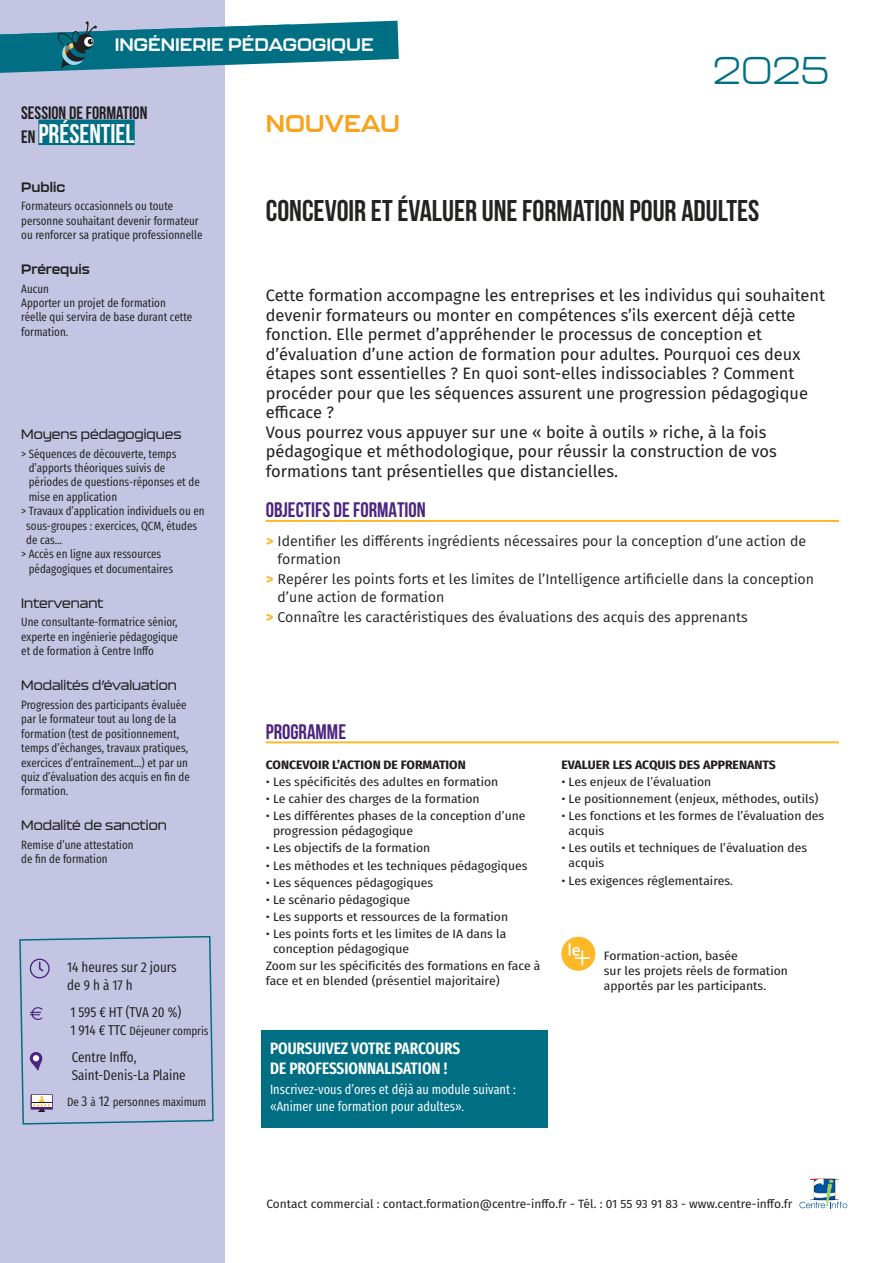
<style>
.page{position:relative;width:893px;height:1263px;background:#fff}
.page>*{position:absolute;margin:0;border:0;box-sizing:border-box;transform-origin:0 0}
.titre_haut_de_page_2{font:300 38.4px "Kallisto";color:#006f84}
.Titre_session{font:30px "Bebas Neue";color:#232322}
.Titre_formation{font:27px "Bebas Neue";color:#fff}
.t1{font:700 26.4px "Kallisto";color:#fff}
.t2{font:700 24px "Kallisto";color:#f9a21c}
.Programme{font:700 21px "Bebas Neue";color:#4b2480}
.t3{font:700 18px "Kallisto";color:#fff}
.Titre_formation-2{font:18px "Bebas Neue";color:#231f20}
.Chapo_formation{font:16.5px/19.5px "Fira Sans";color:#231f20}
.texte_formation_colonne{font:600 16.5px/19.8px "Fira Sans Compressed";color:#fff}
.Objectif_formation{font:14.25px/18px "Fira Sans";color:#231f20}
.texte_modalités{font:14.25px/18px "Fira Sans Compressed";color:#231f20}
.texte_modalité_dates{font:14.25px/18px "Fira Sans Compressed";color:#231f20}
.texte_formation_colonne-2{font:13.5px/16.2px "Fira Sans Compressed";color:#fff}
.Titre_colonne{font:500 13.5px "Kallisto";color:#231f20}
.Titre_colonne-2{font:700 13.5px "Kallisto";color:#231f20}
.Texte{font:12.15px/15px "Fira Sans Condensed";color:#231f20;scale:1.11 1}
.Texte-2{font:700 12.15px "Fira Sans Condensed";color:#231f20;scale:1.11 1}
.texte_formation_colonne-3{font:12px/14.4px "Fira Sans Compressed";color:#231f20}
.Texte_session{font:12px "Fira Sans";color:#231f20}
.texte_modalités-2{font:12px "Fira Sans Compressed";color:#231f20}
.Titre_colonne-3{font:12px/14.4px "Fira Sans Compressed";color:#231f20}
.s1{font-size:18px;color:#231f20}
.s2{font-size:14.25px}
.s3{font-weight:800;color:#fcb825}
</style>
<div class="page">
<div style="left:0;top:0;width:225px;height:1263px;background:#c3c5e2"></div>
<hr style="left:266px;top:520px;width:573px;height:1px;background:#fcb825">
<hr style="left:266px;top:521px;width:573px;height:1px;background:#fcb825">
<hr style="left:266px;top:742px;width:573px;height:1px;background:#fcb825">
<hr style="left:266px;top:743px;width:573px;height:1px;background:#fcb825">
<svg style="left:799px;top:1179px;width:48px;height:29px"></svg>
<svg style="left:19px;top:935px;width:195px;height:190px"></svg>
<div style="left:38px;top:120px;width:97px;height:25px;background:#006f84"></div>
<svg style="left:0;top:21px;width:399px;height:52px"></svg>
<div style="left:561px;top:937px;width:34px;height:34px;background:#fcb825;border-radius:50%"></div>
<svg style="left:569px;top:943px;width:21px;height:22px"></svg>
<div style="left:262px;top:1030px;width:286px;height:98px;background:#006f84"></div>
<p class="t1" style="left:113px;top:29px;width:126px">QUALITÉ</p>
<p class="t1" style="left:101px;top:31px;width:162px">INGÉNIERIE</p>
<p class="t3" style="left:115px;top:33px;width:261px">INGÉNIERIE PÉDAGOGIQUE</p>
<p class="Titre_formation-2" style="left:21px;top:103px;width:128px">SESSION DE FORMATION</p>
<p class="Titre_formation" style="left:21px;top:119px;width:115px"><span class="s1">EN</span> PRÉSENTIEL</p>
<p class="t2" style="left:266px;top:109px;width:136px">NOUVEAU</p>
<p class="titre_haut_de_page_2" style="left:713px;top:48px;width:118px">2025</p>
<p class="Titre_colonne-2" style="left:21px;top:179px;width:46px">Public</p>
<p class="texte_formation_colonne-3" style="left:21px;top:198px;width:183px">Formateurs occasionnels ou toute personne souhaitant devenir formateur ou renforcer sa pratique professionnelle</p>
<p class="Titre_colonne-2" style="left:21px;top:261px;width:70px">Prérequis</p>
<p class="texte_formation_colonne-3" style="left:21px;top:281px;width:29px">Aucun</p>
<p class="texte_formation_colonne-3" style="left:21px;top:295px;width:173px">Apporter un projet de formation réelle qui servira de base durant cette formation.</p>
<p class="Titre_colonne" style="left:21px;top:426px;width:162px">Moyens pédagogiques</p>
<p class="texte_formation_colonne-3" style="left:29px;top:446px;width:172px;text-indent:-8px">&gt; Séquences de découverte, temps d’apports théoriques suivis de périodes de questions-réponses et de mise en application</p>
<p class="texte_formation_colonne-3" style="left:26px;top:503px;width:180px;text-indent:-5px">&gt; Travaux d’application individuels ou en sous-groupes : exercices, QCM, études de cas…</p>
<p class="texte_formation_colonne-3" style="left:29px;top:547px;width:146px;text-indent:-8px">&gt; Accès en ligne aux ressources pédagogiques et documentaires</p>
<p class="Titre_colonne" style="left:21px;top:595px;width:84px">Intervenant</p>
<p class="texte_formation_colonne-3" style="left:21px;top:615px;width:158px;text-align:justify">Une consultante-formatrice sénior, experte en ingénierie pédagogique et de formation à Centre Inffo</p>
<p class="Titre_colonne" style="left:21px;top:677px;width:157px">Modalités d’évaluation</p>
<p class="texte_formation_colonne-3" style="left:21px;top:697px;width:170px">Progression des participants évaluée par le formateur tout au long de la formation (test de positionnement, temps d’échanges, travaux pratiques, exercices d’entraînement…) et par un quiz d’évaluation des acquis en fin de formation.</p>
<p class="Titre_colonne" style="left:21px;top:817px;width:147px">Modalité de sanction</p>
<p class="Titre_colonne-3" style="left:21px;top:837px;width:114px">Remise d’une attestation de fin de formation</p>
<p class="texte_modalités" style="left:67px;top:958px;width:111px">14 heures sur 2 jours de 9 h à 17 h</p>
<p class="texte_modalités" style="left:70px;top:1003px;width:112px">1 595 HT (TVA 20 %)</p>
<p class="texte_modalités-2" style="left:70px;top:1022px;width:140px"><span class="s2">1 914 TTC</span> Déjeuner compris</p>
<p class="texte_modalité_dates" style="left:72px;top:1047px;width:115px">Centre Inffo,<br>Saint-Denis-La Plaine</p>
<p class="texte_modalités-2" style="left:67px;top:1093px;width:141px">De <span class="s2">3</span> à <span class="s2">12</span> personnes maximum</p>
<p class="Titre_session" style="left:266px;top:194px;width:495px">CONCEVOIR ET ÉVALUER UNE FORMATION POUR ADULTES</p>
<p class="Chapo_formation" style="left:266px;top:285px;width:561px">Cette formation accompagne les entreprises et les individus qui souhaitent devenir formateurs ou monter en compétences s’ils exercent déjà cette fonction. Elle permet d’appréhender le processus de conception et d’évaluation d’une action de formation pour adultes. Pourquoi ces deux étapes sont essentielles ? En quoi sont-elles indissociables ? Comment procéder pour que les séquences assurent une progression pédagogique efficace ?</p>
<p class="Chapo_formation" style="left:266px;top:422px;width:513px">Vous pourrez vous appuyer sur une « boite à outils » riche, à la fois pédagogique et méthodologique, pour réussir la construction de vos formations tant présentielles que distancielles.</p>
<p class="Programme" style="left:266px;top:498px;width:162px">OBJECTIFS DE FORMATION</p>
<p class="Objectif_formation" style="left:278px;top:531px;width:530px;text-indent:-12px"><span class="s3">&gt;</span> Identifier les différents ingrédients nécessaires pour la conception d’une action de formation</p>
<p class="Objectif_formation" style="left:278px;top:570px;width:538px;text-indent:-12px"><span class="s3">&gt;</span> Repérer les points forts et les limites de l’Intelligence artificielle dans la conception d’une action de formation</p>
<p class="Objectif_formation" style="left:266px;top:608px;width:483px"><span class="s3">&gt;</span> Connaître les caractéristiques des évaluations des acquis des apprenants</p>
<p class="Programme" style="left:266px;top:720px;width:82px">PROGRAMME</p>
<p class="Texte-2" style="left:266px;top:754px;width:182px">CONCEVOIR L’ACTION DE FORMATION</p>
<p class="Texte" style="left:266px;top:774px;width:211px">• Les spécificités des adultes en formation</p>
<p class="Texte" style="left:266px;top:791px;width:194px">• Le cahier des charges de la formation</p>
<p class="Texte" style="left:273px;top:808px;width:229px;text-indent:-7px">• Les différentes phases de la conception d’une progression pédagogique</p>
<p class="Texte" style="left:266px;top:840px;width:150px">• Les objectifs de la formation</p>
<p class="Texte" style="left:266px;top:857px;width:237px">• Les méthodes et les techniques pédagogiques</p>
<p class="Texte" style="left:266px;top:874px;width:152px">• Les séquences pédagogiques</p>
<p class="Texte" style="left:266px;top:892px;width:132px">• Le scénario pédagogique</p>
<p class="Texte" style="left:266px;top:909px;width:220px">• Les supports et ressources de la formation</p>
<p class="Texte" style="left:273px;top:926px;width:212px;text-indent:-7px">• Les points forts et les limites de IA dans la conception pédagogique</p>
<p class="Texte" style="left:266px;top:958px;width:249px">Zoom sur les spécificités des formations en face à face et en blended (présentiel majoritaire)</p>
<p class="texte_formation_colonne" style="left:270px;top:1037px;width:192px">POURSUIVEZ VOTRE PARCOURS<br>DE PROFESSIONNALISATION !</p>
<p class="texte_formation_colonne-2" style="left:270px;top:1081px;width:247px">Inscrivez-vous d’ores et déjà au module suivant : «Animer une formation pour adultes».</p>
<p class="Texte-2" style="left:561px;top:754px;width:195px">EVALUER LES ACQUIS DES APPRENANTS</p>
<p class="Texte" style="left:561px;top:774px;width:137px">• Les enjeux de l’évaluation</p>
<p class="Texte" style="left:561px;top:791px;width:233px">• Le positionnement (enjeux, méthodes, outils)</p>
<p class="Texte" style="left:569px;top:808px;width:232px;text-indent:-7px">• Les fonctions et les formes de l’évaluation des acquis</p>
<p class="Texte" style="left:569px;top:840px;width:216px;text-indent:-7px">• Les outils et techniques de l’évaluation des acquis</p>
<p class="Texte" style="left:561px;top:872px;width:156px">• Les exigences réglementaires.</p>
<p class="Texte" style="left:604px;top:948px;width:167px">Formation-action, basée<br>sur les projets réels de formation apportés par les participants.</p>
<p class="Texte_session" style="left:266px;top:1195px;width:527px">Contact commercial : contact.formation@centre-inffo.fr - Tél. : 01 55 93 91 83 - www.centre-inffo.fr</p>
</div>
